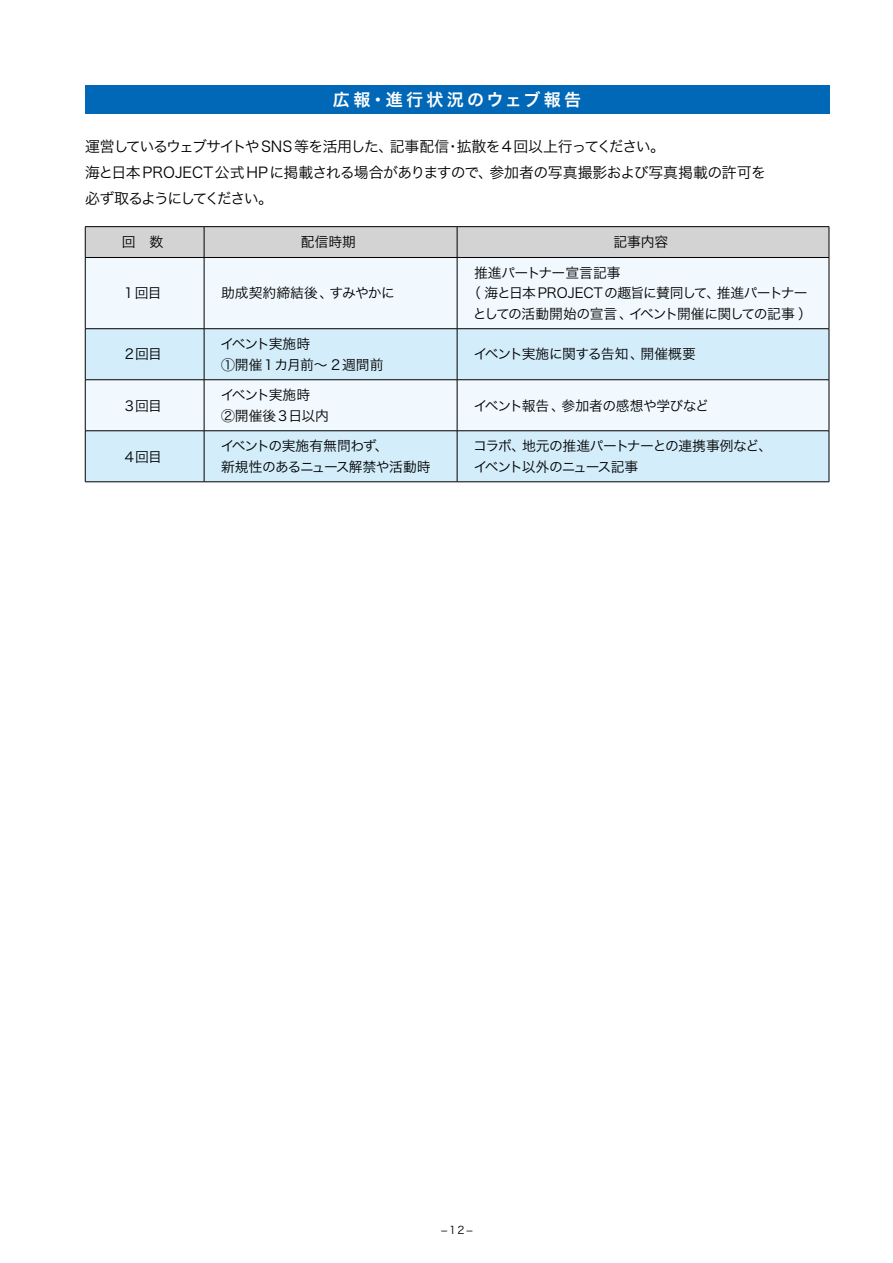
<style>
.page{position:relative;width:893px;height:1263px;background:#fff}
.page>*{position:absolute;margin:0;border:0;box-sizing:border-box;transform-origin:0 0}
.t1{font:16.95px "Hira Kaku Pro W6";letter-spacing:.2em;color:#fff}
.t2{font:14.85px/26.1px "Hira Kaku Pro W3";letter-spacing:-.045em;color:#000}
.t3{font:14.85px "Hira Kaku Pro W3";letter-spacing:-.085em;color:#000}
.t4{font:14.85px "Hira Kaku Pro W3";letter-spacing:-.005em;color:#000}
.t5{font:13.8px "Hira Kaku Pro W3";letter-spacing:-.035em;color:#000}
.t6{font:13.8px/20.2px "Hira Kaku Pro W3";letter-spacing:-.055em;color:#000}
.t7{font:13.8px/20.2px "Hira Kaku Pro W3";letter-spacing:-.09em;color:#000}
.t8{font:13.8px "Hira Kaku Pro W3";color:#000}
.t9{font:13.8px "Hira Kaku Pro W3";letter-spacing:-.01em;color:#000}
.t10{font:10.65px "Hira Kaku Pro W3";color:#000}
</style>
<div class="page">
<div style="left:85px;top:85px;width:744px;height:29px;background:#0068b7"></div>
<div style="left:86px;top:227px;width:743px;height:30px;background:#d3d3d4"></div>
<div style="left:86px;top:258px;width:743px;height:70px;background:#f1f9fe"></div>
<svg style="left:86px;top:329px;width:743px;height:152px"></svg>
<hr style="left:85px;top:226px;width:119px;height:1px;background:#000">
<hr style="left:85px;top:227px;width:1px;height:30px;background:#000">
<hr style="left:204px;top:226px;width:253px;height:1px;background:#000">
<hr style="left:204px;top:227px;width:1px;height:30px;background:#000">
<hr style="left:457px;top:226px;width:372px;height:1px;background:#000">
<hr style="left:457px;top:227px;width:1px;height:30px;background:#000">
<hr style="left:829px;top:227px;width:1px;height:30px;background:#000">
<hr style="left:85px;top:257px;width:119px;height:1px;background:#000">
<hr style="left:85px;top:258px;width:1px;height:70px;background:#000">
<hr style="left:204px;top:257px;width:253px;height:1px;background:#000">
<hr style="left:204px;top:258px;width:1px;height:70px;background:#000">
<hr style="left:457px;top:257px;width:372px;height:1px;background:#000">
<hr style="left:457px;top:258px;width:1px;height:70px;background:#000">
<hr style="left:829px;top:258px;width:1px;height:70px;background:#000">
<hr style="left:85px;top:328px;width:119px;height:1px;background:#000">
<hr style="left:85px;top:329px;width:1px;height:50px;background:#000">
<hr style="left:204px;top:328px;width:253px;height:1px;background:#000">
<hr style="left:204px;top:329px;width:1px;height:50px;background:#000">
<hr style="left:457px;top:328px;width:372px;height:1px;background:#000">
<hr style="left:457px;top:329px;width:1px;height:50px;background:#000">
<hr style="left:829px;top:329px;width:1px;height:50px;background:#000">
<hr style="left:85px;top:379px;width:119px;height:1px;background:#000">
<hr style="left:85px;top:380px;width:1px;height:51px;background:#000">
<hr style="left:204px;top:379px;width:253px;height:1px;background:#000">
<hr style="left:204px;top:380px;width:1px;height:51px;background:#000">
<hr style="left:457px;top:379px;width:372px;height:1px;background:#000">
<hr style="left:457px;top:380px;width:1px;height:51px;background:#000">
<hr style="left:829px;top:380px;width:1px;height:51px;background:#000">
<hr style="left:85px;top:430px;width:119px;height:1px;background:#000">
<hr style="left:85px;top:431px;width:1px;height:51px;background:#000">
<hr style="left:204px;top:430px;width:253px;height:1px;background:#000">
<hr style="left:204px;top:431px;width:1px;height:51px;background:#000">
<hr style="left:457px;top:430px;width:372px;height:1px;background:#000">
<hr style="left:457px;top:431px;width:1px;height:51px;background:#000">
<hr style="left:829px;top:431px;width:1px;height:51px;background:#000">
<hr style="left:85px;top:481px;width:119px;height:1px;background:#000">
<hr style="left:204px;top:481px;width:253px;height:1px;background:#000">
<hr style="left:457px;top:481px;width:372px;height:1px;background:#000">
<p class="t1" style="left:333px;top:85px;width:250px">広報・進行状況のウェブ報告</p>
<p class="t2" style="left:457px;top:133px;width:210px">拡散を4 回以上行ってください。</p>
<p class="t3" style="left:85px;top:134px;width:310px">運営しているウェブサイトや SNS 等を活用した、</p>
<p class="t2" style="left:390px;top:133px;width:61px">記事配信</p>
<p class="t2" style="left:445px;top:133px;width:16px">・</p>
<p class="t4" style="left:489px;top:160px;width:278px">参加者の写真撮影および写真掲載の許可を</p>
<p class="t2" style="left:85px;top:159px;width:409px">海と日本 PROJECT 公式 HPに掲載される場合がありますので、必ず取るようにしてください。</p>
<p class="t5" style="left:122px;top:230px;width:43px">回　数</p>
<p class="t5" style="left:124px;top:281px;width:39px">1回目</p>
<p class="t5" style="left:301px;top:230px;width:57px">配信時期</p>
<p class="t8" style="left:221px;top:281px;width:114px">助成契約締結後、</p>
<p class="t5" style="left:329px;top:281px;width:67px">すみやかに</p>
<p class="t5" style="left:613px;top:230px;width:56px">記事内容</p>
<p class="t9" style="left:474px;top:261px;width:148px">推進パートナー宣言記事</p>
<p class="t6" style="left:629px;top:282px;width:185px;text-indent:-162px">（海と日本 PROJECTの趣旨に賛同して、<br>イベント開催に関しての記事 (</p>
<p class="t6" style="left:717px;top:282px;width:93px">推進パートナー</p>
<p class="t5" style="left:473px;top:301px;width:162px">としての活動開始の宣言、</p>
<p class="t7" style="left:221px;top:333px;width:91px">イベント実施時</p>
<p class="t5" style="left:122px;top:342px;width:41px">２回目</p>
<p class="t5" style="left:641px;top:342px;width:57px">開催概要</p>
<p class="t6" style="left:474px;top:343px;width:172px">イベント実施に関する告知、</p>
<p class="t8" style="left:221px;top:352px;width:164px">①開催1カ月前〜 2週間前</p>
<p class="t7" style="left:221px;top:384px;width:91px">イベント実施時</p>
<p class="t5" style="left:123px;top:393px;width:41px">３回目</p>
<p class="t5" style="left:561px;top:393px;width:149px">参加者の感想や学びなど</p>
<p class="t5" style="left:474px;top:393px;width:93px">イベント報告、</p>
<p class="t8" style="left:221px;top:403px;width:109px">②開催後3日以内</p>
<p class="t5" style="left:221px;top:434px;width:169px">イベントの実施有無問わず、</p>
<p class="t7" style="left:473px;top:435px;width:167px">コラボ、<br>イベント以外のニュース記事</p>
<p class="t5" style="left:522px;top:434px;width:252px">地元の推進パートナーとの連携事例など、</p>
<p class="t5" style="left:123px;top:444px;width:41px">４回目</p>
<p class="t5" style="left:221px;top:454px;width:211px">新規性のあるニュース解禁や活動時</p>
<p class="t10" style="left:441px;top:1220px;width:34px">−12−</p>
</div>
